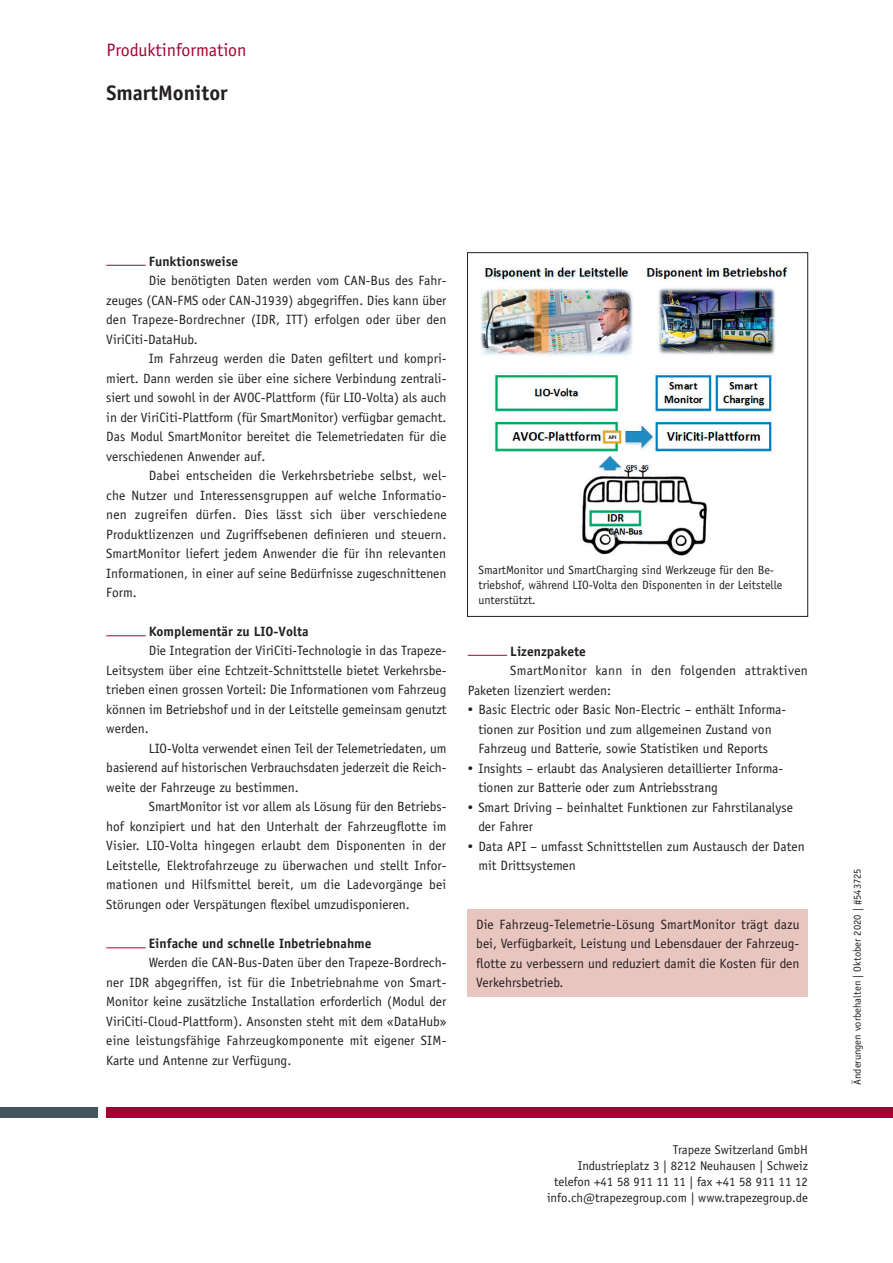
<style>
.page{position:relative;width:893px;height:1263px;background:#fff}
.page>*{position:absolute;margin:0;border:0;box-sizing:border-box;transform-origin:0 0}
.t1{font:700 21px "Officina Sans Std";color:#231f20}
.t2{font:18px "Officina Sans Std";color:#a40133}
.t3{font:13.5px/19.5px "Officina Sans Std";color:#231f20;text-align:justify}
.t4{font:700 13.5px "Officina Sans Std";color:#231f20}
.t5{font:12.75px/15.8px "Officina Sans Std";color:#231f20;text-align:right}
.t6{font:12px/15px "Officina Sans Std";color:#231f20}
.t7{font:10.5px "Officina Sans Std";color:#231f20}
.s1{font-size:10.5px}
</style>
<div class="page">
<div style="left:106px;top:1107px;width:787px;height:11px;background:#a40133"></div>
<div style="left:0;top:1107px;width:98px;height:11px;background:#45555f"></div>
<img style="left:480px;top:267px;width:308px;height:289px">
<div style="left:467px;top:252px;width:341px;height:365px;border:1px solid #231f20"></div>
<hr style="left:106px;top:265px;width:40px;height:1px;background:#a40133">
<hr style="left:106px;top:635px;width:40px;height:1px;background:#a40133">
<hr style="left:106px;top:947px;width:40px;height:1px;background:#a40133">
<hr style="left:468px;top:655px;width:39px;height:1px;background:#a40133">
<div style="left:468px;top:909px;width:340px;height:87px;background:#e9c5c0"></div>
<h2 class="t2" style="left:106px;top:39px;width:142px">Produktinformation</h2>
<h1 class="t1" style="left:106px;top:80px;width:123px">SmartMonitor</h1>
<p class="t4" style="left:149px;top:253px;width:91px">Funktionsweise</p>
<p class="t3" style="left:106px;top:271px;width:342px;text-indent:43px">Die benötigten Daten werden vom CAN-Bus des Fahr&shy;zeuges (CAN-FMS oder CAN-J1939) abgegriffen. Dies kann über den Trapeze-Bordrechner (IDR, ITT) erfolgen oder über den ViriCiti-DataHub.</p>
<p class="t3" style="left:106px;top:349px;width:342px;text-indent:43px">Im Fahrzeug werden die Daten gefiltert und kompri&shy;miert. Dann werden sie über eine sichere Verbindung zentrali&shy;siert und sowohl in der AVOC-Plattform (für LIO-Volta) als auch in der ViriCiti-Plattform (für SmartMonitor) verfügbar gemacht.<br>Das Modul SmartMonitor bereitet die Telemetriedaten für die verschiedenen Anwender auf.</p>
<p class="t3" style="left:106px;top:466px;width:342px;text-indent:43px">Dabei entscheiden die Verkehrsbetriebe selbst, wel&shy;che Nutzer und Interessensgruppen auf welche Informatio&shy;nen zugreifen dürfen. Dies lässt sich über verschiedene Produktlizenzen und Zugriffsebenen definieren und steuern.<br>SmartMonitor liefert jedem Anwender die für ihn relevanten Informationen, in einer auf seine Bedürfnisse zugeschnittenen Form.</p>
<p class="t4" style="left:149px;top:623px;width:161px">Komplementär zu LIO-Volta</p>
<p class="t3" style="left:106px;top:641px;width:342px;text-indent:43px">Die Integration der ViriCiti-Technologie in das Trapeze-Leitsystem über eine Echtzeit-Schnittstelle bietet Verkehrsbe&shy;trieben einen grossen Vorteil: Die Informationen vom Fahrzeug können im Betriebshof und in der Leitstelle gemeinsam genutzt werden.</p>
<p class="t3" style="left:106px;top:739px;width:342px;text-indent:43px">LIO-Volta verwendet einen Teil der Telemetriedaten, um basierend auf historischen Verbrauchsdaten jederzeit die Reich&shy;weite der Fahrzeuge zu bestimmen.</p>
<p class="t3" style="left:106px;top:797px;width:342px;text-indent:43px">SmartMonitor ist vor allem als Lösung für den Betriebs&shy;hof konzipiert und hat den Unterhalt der Fahrzeugflotte im Visier. LIO-Volta hingegen erlaubt dem Disponenten in der Leitstelle, Elektrofahrzeuge zu überwachen und stellt Infor&shy;mationen und Hilfsmittel bereit, um die Ladevorgänge bei Störungen oder Verspätungen flexibel umzudisponieren.</p>
<p class="t4" style="left:149px;top:935px;width:224px">Einfache und schnelle Inbetriebnahme</p>
<p class="t3" style="left:106px;top:953px;width:342px;text-indent:43px">Werden die CAN-Bus-Daten über den Trapeze-Bordrech&shy;ner IDR abgegriffen, ist für die Inbetriebnahme von Smart-Monitor keine zusätzliche Installation erforderlich (Modul der ViriCiti-Cloud-Plattform). Ansonsten steht mit dem «DataHub» eine leistungsfähige Fahrzeugkomponente mit eigener SIM-Karte und Antenne zur Verfügung.</p>
<p class="t6" style="left:478px;top:562px;width:305px">SmartMonitor und SmartCharging sind Werkzeuge für den Be&shy;triebshof, während LIO-Volta den Disponenten in der Leitstelle unterstützt.</p>
<p class="t4" style="left:510px;top:643px;width:77px">Lizenzpakete</p>
<p class="t3" style="left:468px;top:661px;width:342px;text-indent:43px">SmartMonitor kann in den folgenden attraktiven<br>Paketen lizenziert werden:</p>
<p class="t3" style="left:468px;top:700px;width:320px;text-align:center"><span class="s1">•</span> Basic Electric oder Basic Non-Electric – enthält Informa&shy;tionen zur Position und zum allgemeinen Zustand von<br>Fahrzeug und Batterie, sowie Statistiken und Reports</p>
<p class="t3" style="left:478px;top:758px;width:306px;text-indent:-11px"><span class="s1">•</span> Insights – erlaubt das Analysieren detaillierter Informa&shy;tionen zur Batterie oder zum Antriebsstrang</p>
<p class="t3" style="left:478px;top:797px;width:316px;text-indent:-11px"><span class="s1">•</span> Smart Driving – beinhaltet Funktionen zur Fahrstilanalyse der Fahrer</p>
<p class="t3" style="left:478px;top:836px;width:328px;text-indent:-11px"><span class="s1">•</span> Data API – umfasst Schnittstellen zum Austausch der Daten mit Drittsystemen</p>
<p class="t3" style="left:476px;top:914px;width:325px">Die Fahrzeug-Telemetrie-Lösung SmartMonitor trägt dazu bei, Verfügbarkeit, Leistung und Lebensdauer der Fahrzeug&shy;flotte zu verbessern und reduziert damit die Kosten für den Verkehrsbetrieb.</p>
<p class="t5" style="left:547px;top:1142px;width:262px">Trapeze Switzerland GmbH<br>Industrieplatz 3 | 8212 Neuhausen | Schweiz telefon +41 58 911 11 11 | fax +41 58 911 11 12 info.ch@trapezegroup.com | www.trapezegroup.de</p>
<p class="t7" style="left:851px;top:1085px;width:218px;rotate:-90deg">Änderungen vorbehalten | Oktober 2020 | #543725</p>
</div>
